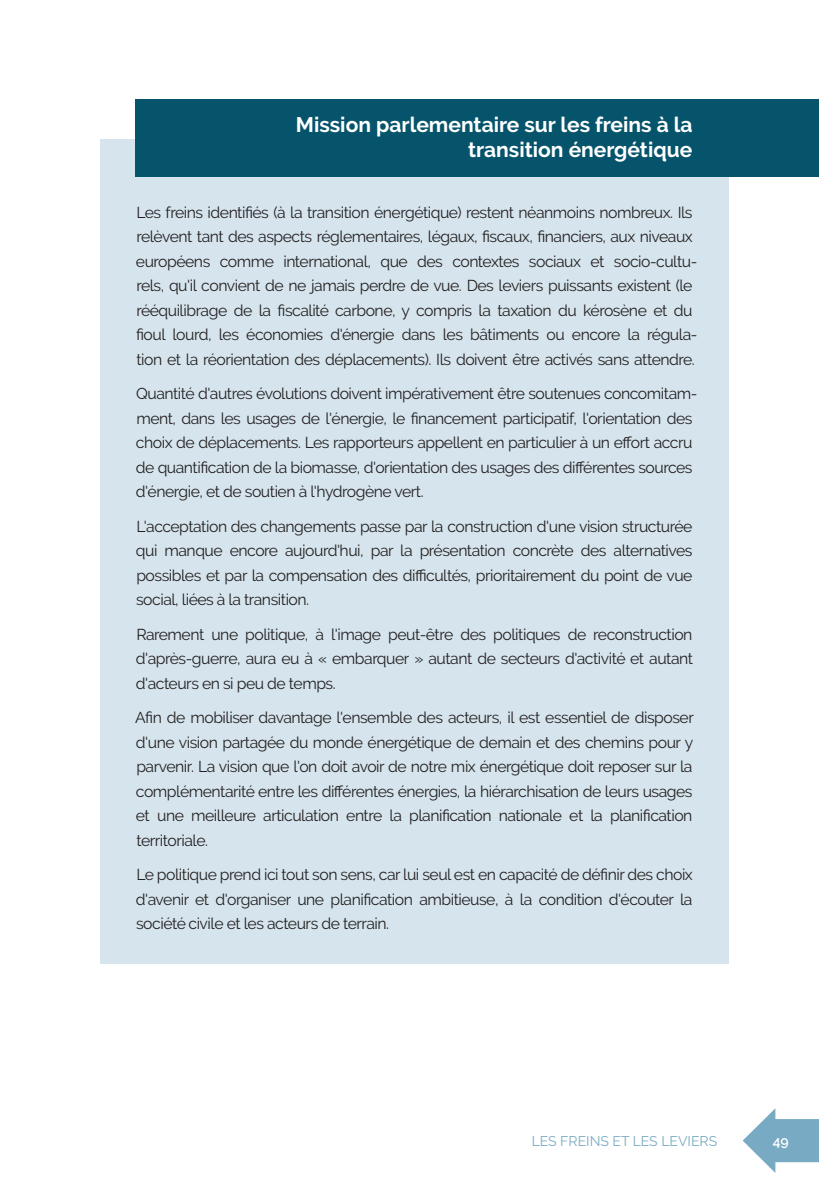
<style>
.page{position:relative;width:819px;height:1191px;background:#fff}
.page>*{position:absolute;margin:0;border:0;box-sizing:border-box;transform-origin:0 0}
.Titre_encadré{font:700 21px "Raleway";color:#fff}
.Corps_encadré_9pt{font:15.75px/24.5px "Raleway";letter-spacing:-.03em;color:#231f20;text-align:justify}
.t1{font:14px "Raleway";color:#78aac3}
.t2{font:600 14px "Raleway";color:#fff}
</style>
<div class="page">
<svg style="left:742px;top:1108px;width:77px;height:65px"></svg>
<div style="left:100px;top:139px;width:628px;height:824px;background:#d6e5ed"></div>
<div style="left:136px;top:99px;width:683px;height:77px;background:#06546b"></div>
<p class="Titre_encadré" style="left:296px;top:112px;width:398px">Mission parlementaire sur les freins à la</p>
<p class="Titre_encadré" style="left:468px;top:137px;width:225px">transition énergétique</p>
<p class="Corps_encadré_9pt" style="left:136px;top:200px;width:563px;text-align:left">Les freins identifiés (à la transition énergétique) restent néanmoins nombreux. Ils relèvent tant des aspects réglementaires, légaux, fiscaux, financiers, aux niveaux européens comme international, que des contextes sociaux et socio-cultu&shy;rels, qu'il convient de ne jamais perdre de vue. Des leviers puissants existent (le rééquilibrage de la fiscalité carbone, y compris la taxation du kérosène et du fioul lourd, les économies d'énergie dans les bâtiments ou encore la régula&shy;tion et la réorientation des déplacements). Ils doivent être activés sans attendre.</p>
<p class="Corps_encadré_9pt" style="left:136px;top:381px;width:563px;text-align:left">Quantité d'autres évolutions doivent impérativement être soutenues concomitam&shy;ment, dans les usages de l'énergie, le financement participatif, l'orientation des choix de déplacements. Les rapporteurs appellent en particulier à un effort accru de quantification de la biomasse, d'orientation des usages des différentes sources d'énergie, et de soutien à l'hydrogène vert.</p>
<p class="Corps_encadré_9pt" style="left:136px;top:514px;width:558px">L'acceptation des changements passe par la construction d'une vision structurée qui manque encore aujourd'hui, par la présentation concrète des alternatives possibles et par la compensation des difficultés, prioritairement du point de vue social, liées à la transition.</p>
<p class="Corps_encadré_9pt" style="left:136px;top:622px;width:558px">Rarement une politique, à l'image peut-être des politiques de reconstruction d'après-guerre, aura eu à « embarquer » autant de secteurs d'activité et autant d'acteurs en si peu de temps.</p>
<p class="Corps_encadré_9pt" style="left:135px;top:705px;width:560px">Afin de mobiliser davantage l'ensemble des acteurs, il est essentiel de disposer d'une vision partagée du monde énergétique de demain et des chemins pour y parvenir. La vision que l'on doit avoir de notre mix énergétique doit reposer sur la complémentarité entre les différentes énergies, la hiérarchisation de leurs usages et une meilleure articulation entre la planification nationale et la planification territoriale.</p>
<p class="Corps_encadré_9pt" style="left:136px;top:862px;width:558px">Le politique prend ici tout son sens, car lui seul est en capacité de définir des choix d'avenir et d'organiser une planification ambitieuse, à la condition d'écouter la société civile et les acteurs de terrain.</p>
<p class="t1" style="left:531px;top:1133px;width:187px">LES FREINS ET LES LEVIERS</p>
<p class="t2" style="left:772px;top:1133px;width:18px">49</p>
</div>
